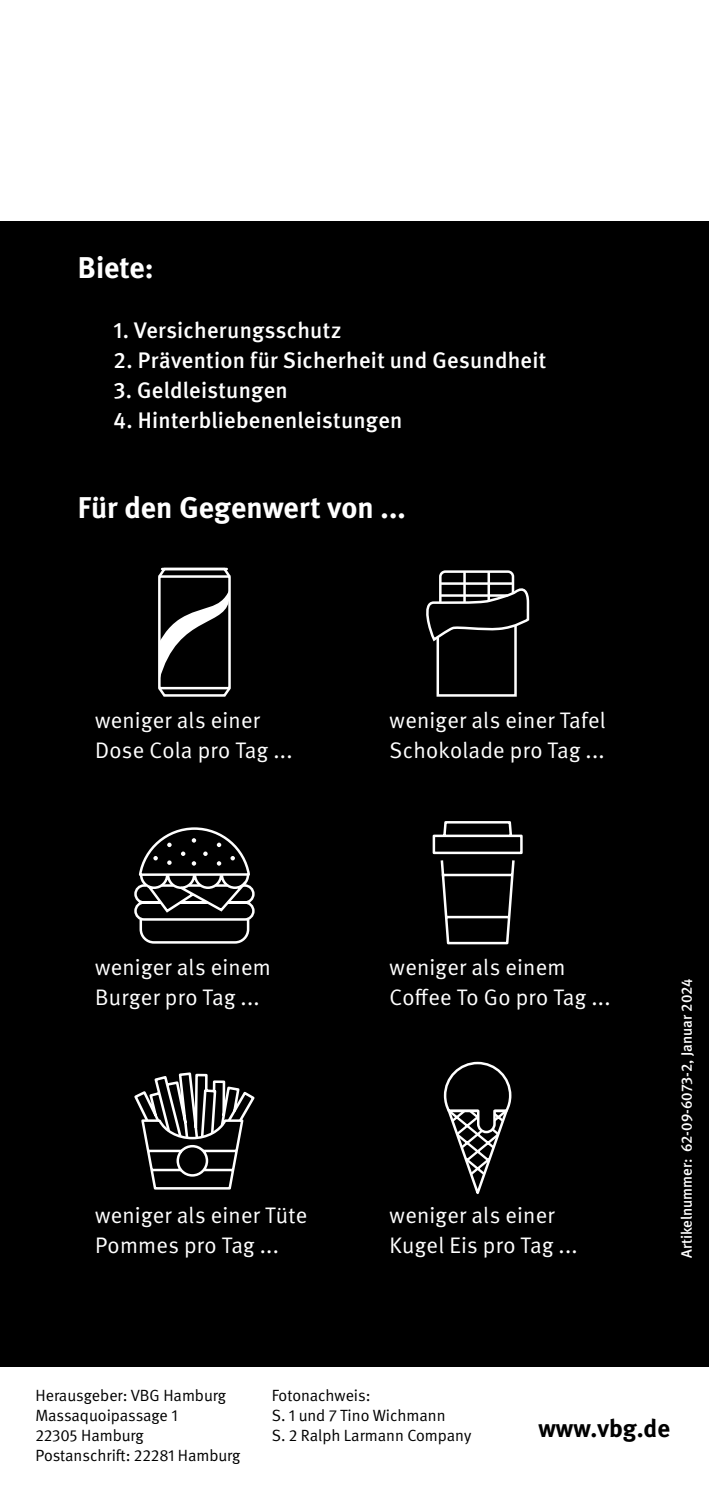
<style>
.page{position:relative;width:709px;height:1489px;background:#fff}
.page>*{position:absolute;margin:0;border:0;box-sizing:border-box;transform-origin:0 0}
._01_Headline{font:700 30px "DGUV Meta";letter-spacing:.005em;color:#fff}
._01_Headline-2{font:700 25px "DGUV Meta";color:#000}
._03_Subheadline{font:22.5px/30px "DGUV Meta";letter-spacing:.015em;color:#fff}
._03_Subheadline-2{font:500 22.5px "DGUV Meta";letter-spacing:.01em;color:#fff}
._05_Fußnote{font:16.25px "DGUV Meta";color:#000}
._05_Fußnote-2{font:500 15px "DGUV Meta";color:#fff}
</style>
<div class="page">
<div style="left:0;top:221px;width:709px;height:1145px;background:#000"></div>
<svg style="left:134px;top:827px;width:121px;height:117px"></svg>
<svg style="left:134px;top:1072px;width:121px;height:118px"></svg>
<svg style="left:443px;top:1061px;width:69px;height:134px"></svg>
<svg style="left:426px;top:570px;width:104px;height:127px"></svg>
<svg style="left:158px;top:567px;width:73px;height:130px"></svg>
<svg style="left:432px;top:821px;width:91px;height:124px"></svg>
<p class="_01_Headline" style="left:78px;top:250px;width:77px">Biete:</p>
<p class="_03_Subheadline-2" style="left:113px;top:317px;width:229px">1. Versicherungsschutz</p>
<p class="_03_Subheadline-2" style="left:113px;top:347px;width:434px">2. Prävention für Sicherheit und Gesundheit</p>
<p class="_03_Subheadline-2" style="left:113px;top:377px;width:176px">3. Geldleistungen</p>
<p class="_03_Subheadline-2" style="left:113px;top:407px;width:291px">4. Hinterbliebenenleistungen</p>
<p class="_01_Headline" style="left:78px;top:490px;width:329px">Für den Gegenwert von ...</p>
<p class="_03_Subheadline" style="left:95px;top:705px;width:166px">weniger als einer</p>
<p class="_03_Subheadline" style="left:95px;top:735px;width:199px">Dose Cola pro Tag ...</p>
<p class="_03_Subheadline" style="left:389px;top:705px;width:218px">weniger als einer Tafel<br>Schokolade pro Tag ...</p>
<p class="_03_Subheadline" style="left:95px;top:952px;width:177px">weniger als einem</p>
<p class="_03_Subheadline" style="left:95px;top:982px;width:166px">Burger pro Tag ...</p>
<p class="_03_Subheadline" style="left:95px;top:1200px;width:214px">weniger als einer Tüte<br>Pommes pro Tag ...</p>
<p class="_03_Subheadline" style="left:389px;top:952px;width:177px">weniger als einem</p>
<p class="_03_Subheadline" style="left:389px;top:982px;width:222px">Coffee To Go pro Tag ...</p>
<p class="_03_Subheadline" style="left:389px;top:1200px;width:190px">weniger als einer<br>Kugel Eis pro Tag ...</p>
<p class="_05_Fußnote-2" style="left:678px;top:1257px;width:281px;rotate:-90deg">Artikelnummer: 62-09-6073-2, Januar 2024</p>
<p class="_05_Fußnote" style="left:35px;top:1385px;width:192px">Herausgeber: VBG Hamburg</p>
<p class="_05_Fußnote" style="left:35px;top:1405px;width:144px">Massaquoipassage 1</p>
<p class="_05_Fußnote" style="left:35px;top:1425px;width:110px">22305 Hamburg</p>
<p class="_05_Fußnote" style="left:35px;top:1446px;width:206px">Postanschrift: 22281 Hamburg</p>
<p class="_05_Fußnote" style="left:272px;top:1385px;width:100px">Fotonachweis:</p>
<p class="_05_Fußnote" style="left:272px;top:1405px;width:175px">S. 1 und 7 Tino Wichmann</p>
<p class="_05_Fußnote" style="left:272px;top:1425px;width:201px">S. 2 Ralph Larmann Company</p>
<p class="_01_Headline-2" style="left:538px;top:1413px;width:133px">www.vbg.de</p>
</div>
